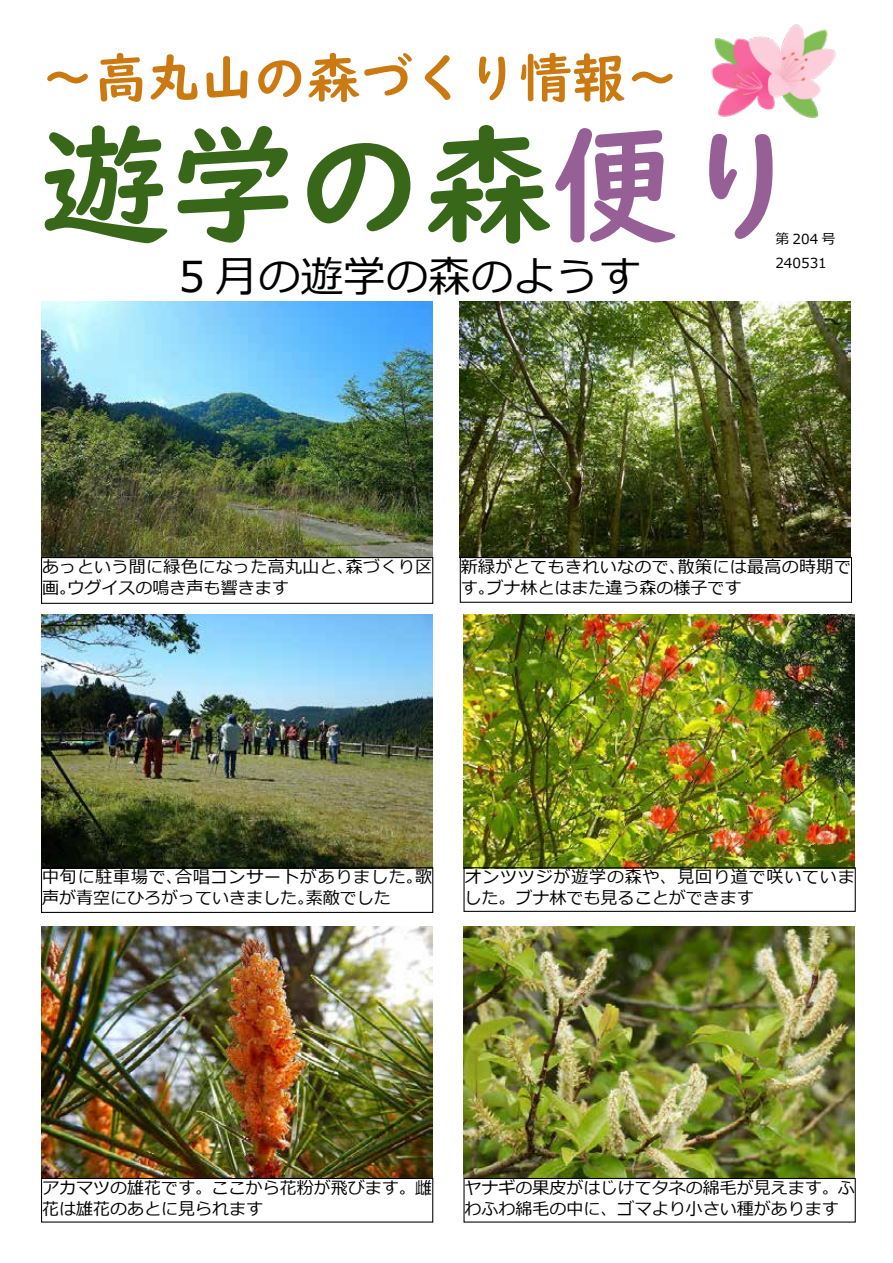
<style>
.page{position:relative;width:893px;height:1263px;background:#fff}
.page>*{position:absolute;margin:0;border:0;box-sizing:border-box;transform-origin:0 0}
.t1{font:127.5px "UD Digi Kyokasho NP B";color:#38671a}
.t2{font:53.1px "UD Digi Kyokasho NP B";color:#cb7a11}
.t3{font:42.45px "Meiryo";color:#000}
.t4{font:16.95px/21.3px "Meiryo";color:#000}
.t5{font:16.95px/21.3px "Meiryo";letter-spacing:.045em;color:#000}
.t6{font:16.95px/21.3px "Meiryo";letter-spacing:.02em;color:#000}
.t7{font:13.8px/24.2px "Meiryo";color:#000}
.s1{color:#965f95}
</style>
<div class="page">
<img style="left:41px;top:614px;width:391px;height:253px">
<img style="left:463px;top:614px;width:392px;height:253px">
<img style="left:41px;top:927px;width:391px;height:251px">
<img style="left:41px;top:302px;width:391px;height:255px">
<img style="left:460px;top:302px;width:391px;height:255px">
<img style="left:711px;top:24px;width:125px;height:94px">
<div style="left:41px;top:557px;width:392px;height:47px;border:1px solid #000"></div>
<div style="left:460px;top:557px;width:392px;height:46px;border:1px solid #000"></div>
<div style="left:41px;top:867px;width:392px;height:46px;border:1px solid #000"></div>
<div style="left:463px;top:867px;width:393px;height:45px;border:1px solid #000"></div>
<div style="left:41px;top:1178px;width:392px;height:44px;border:1px solid #000"></div>
<img style="left:463px;top:927px;width:392px;height:251px">
<div style="left:463px;top:1178px;width:393px;height:44px;border:1px solid #000"></div>
<h2 class="t2" style="left:41px;top:46px;width:639px">～高丸山の森づくり情報~</h2>
<h1 class="t1" style="left:41px;top:109px;width:767px">遊学の森<span class="s1">便り</span></h1>
<h3 class="t3" style="left:179px;top:247px;width:464px">5 月の遊学の森のようす</h3>
<p class="t7" style="left:775px;top:227px;width:62px">第 204 号<br>240531</p>
<p class="t4" style="left:346px;top:557px;width:88px">森づくり区</p>
<p class="t6" style="left:68px;top:557px;width:288px;text-indent:-26px">あっという間に緑色になった高丸山と、ウグイスの鳴き声も響きます</p>
<p class="t4" style="left:42px;top:578px;width:36px">画。</p>
<p class="t4" style="left:486px;top:557px;width:257px;text-indent:-26px">新緑がとてもきれいなので、<br>ブナ林とはまた違う森の様子です</p>
<p class="t6" style="left:678px;top:557px;width:175px">散策には最高の時期で</p>
<p class="t4" style="left:461px;top:578px;width:36px">す。</p>
<p class="t5" style="left:175px;top:867px;width:259px">合唱コンサートがありました歌。</p>
<p class="t5" style="left:42px;top:867px;width:142px">中旬に駐車場で、</p>
<p class="t4" style="left:42px;top:888px;width:274px">声が青空にひろがっていきました。</p>
<p class="t4" style="left:306px;top:888px;width:87px">素敵でした</p>
<p class="t5" style="left:465px;top:867px;width:392px">オンツツジが遊学の森や、見回り道で咲いていました。ブナ林でも見ることができます</p>
<p class="t4" style="left:42px;top:1178px;width:392px">アカマツの雄花です。ここから花粉が飛びます。雌花は雄花のあとに見られます</p>
<p class="t4" style="left:465px;top:1178px;width:392px">ヤナギの果皮がはじけてタネの綿毛が見えます。ふわふわ綿毛の中に、ゴマより小さい種があります</p>
</div>
